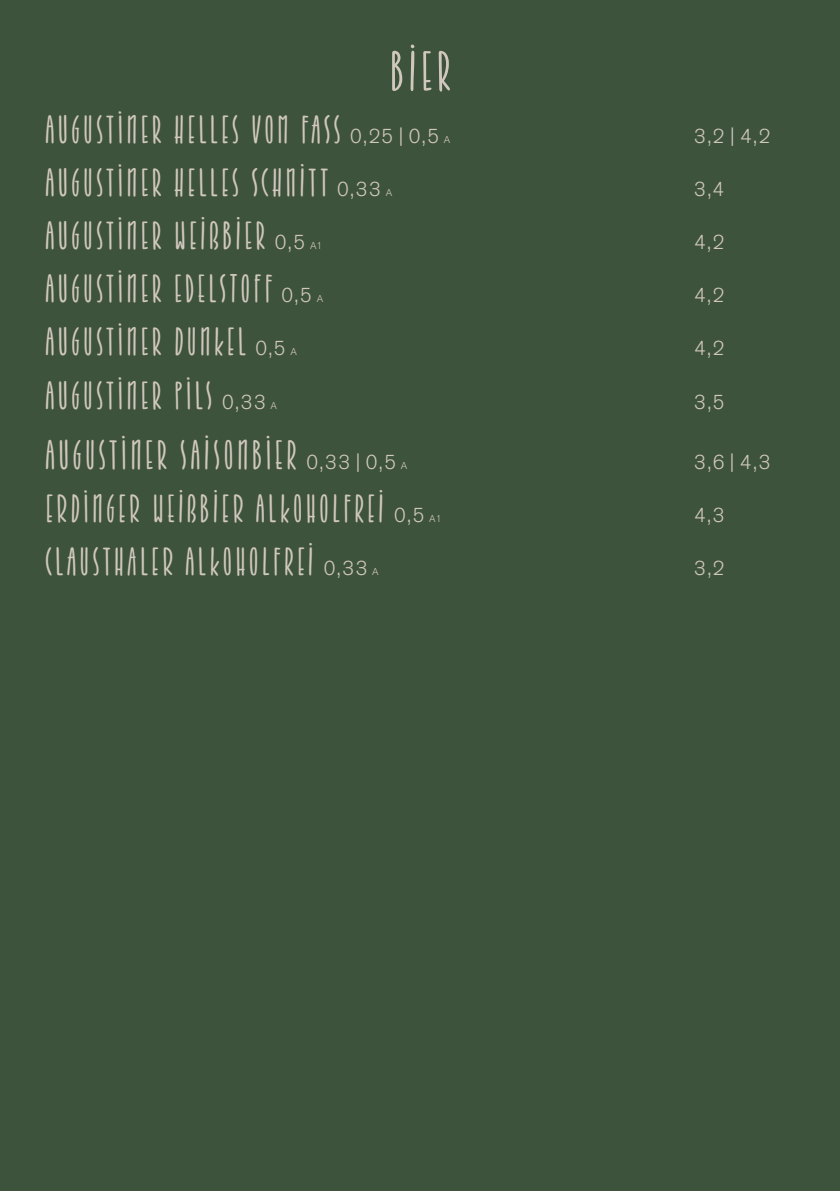
<style>
.page{position:relative;width:840px;height:1191px;background:#fff}
.page>*{position:absolute;margin:0;border:0;box-sizing:border-box;transform-origin:0 0}
.HL_30_31{font:60px "Jabana";color:#d0c8bc}
.t1{font:44px "Jabana";letter-spacing:.075em;color:#d0c8bc}
.Getränke_22_26_5{font:42px "Jabana";letter-spacing:.08em;color:#d0c8bc}
.Getränke_22_26_5-2{font:300 20px "Akzidenz Grotesk BE";color:#d0c8bc}
.s1{font-family:"Akzidenz Grotesk BE";font-weight:300;font-size:20px}
.s2{font-family:"Akzidenz Grotesk BE";font-weight:300;font-size:10px}
</style>
<div class="page">
<div style="left:0;top:0;width:839px;height:1191px;background:#3e533c"></div>
<p class="HL_30_31" style="left:389px;top:35px;width:62px">BIER</p>
<p class="Getränke_22_26_5" style="left:45px;top:104px;width:406px">AUGUSTINER HELLES VOM FASS <span class="s1">0,25 | 0,5</span> <span class="s2">A</span></p>
<p class="Getränke_22_26_5" style="left:45px;top:157px;width:348px">AUGUSTINER HELLES SCHNITT <span class="s1">0,33</span> <span class="s2">A</span></p>
<p class="Getränke_22_26_5" style="left:45px;top:210px;width:278px">AUGUSTINER WEIßBIER <span class="s1">0,5</span> <span class="s2">A1</span></p>
<p class="Getränke_22_26_5" style="left:45px;top:263px;width:279px">AUGUSTINER EDELSTOFF <span class="s1">0,5</span> <span class="s2">A</span></p>
<p class="Getränke_22_26_5" style="left:45px;top:316px;width:253px">AUGUSTINER DUNKEL <span class="s1">0,5</span> <span class="s2">A</span></p>
<p class="Getränke_22_26_5" style="left:45px;top:369px;width:233px">AUGUSTINER PILS <span class="s1">0,33</span> <span class="s2">A</span></p>
<p class="t1" style="left:45px;top:427px;width:363px">AUGUSTINER SAISONBIER <span class="s1">0,33 | 0,5</span> <span class="s2">A</span></p>
<p class="Getränke_22_26_5" style="left:45px;top:482px;width:397px">ERDINGER WEIßBIER ALKOHOLFREI <span class="s1">0,5</span> <span class="s2">A1</span></p>
<p class="Getränke_22_26_5" style="left:45px;top:535px;width:334px">CLAUSTHALER ALKOHOLFREI <span class="s1">0,33</span> <span class="s2">A</span></p>
<p class="Getränke_22_26_5-2" style="left:693px;top:125px;width:78px">3,2 | 4,2</p>
<p class="Getränke_22_26_5-2" style="left:693px;top:178px;width:32px">3,4</p>
<p class="Getränke_22_26_5-2" style="left:693px;top:231px;width:32px">4,2</p>
<p class="Getränke_22_26_5-2" style="left:693px;top:284px;width:32px">4,2</p>
<p class="Getränke_22_26_5-2" style="left:693px;top:337px;width:32px">4,2</p>
<p class="Getränke_22_26_5-2" style="left:693px;top:390px;width:32px">3,5</p>
<p class="Getränke_22_26_5-2" style="left:693px;top:450px;width:78px">3,6 | 4,3</p>
<p class="Getränke_22_26_5-2" style="left:693px;top:503px;width:32px">4,3</p>
<p class="Getränke_22_26_5-2" style="left:693px;top:556px;width:32px">3,2</p>
</div>
